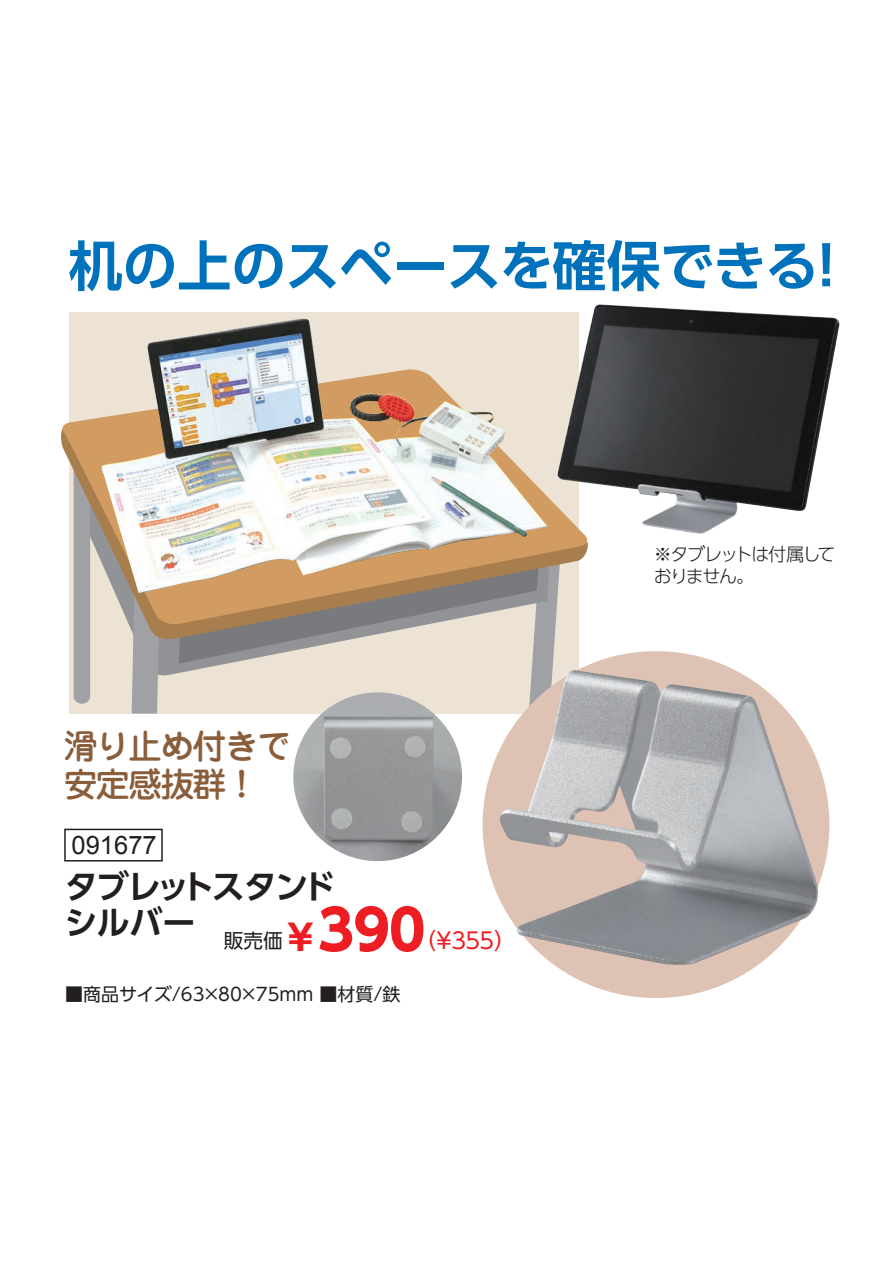
<style>
.page{position:relative;width:893px;height:1263px;background:#fff}
.page>*{position:absolute;margin:0;border:0;box-sizing:border-box;transform-origin:0 0}
.t1{font:700 54px "UD Shin Go Pr 6 De";letter-spacing:-.01em;color:#0072bc}
.t2{font:500 33.9px/38.1px "Jun 34 Pro";letter-spacing:-.05em;color:#8a5d3b}
.t3{font:700 33px/36px "UD Shin Go Pr 6 De";letter-spacing:-.045em;color:#231f20}
.t4{font:25.5px "Arial";color:#231f20}
.t5{font:22.35px "UD Shin Go Pr 6";color:#ee1d23}
.t6{font:19.65px "UD Shin Go Pr 6";color:#231f20}
.t7{font:18px "UD Shin Go Pr 6";color:#231f20}
.t8{font:300 18px/21.6px "UD Shin Go Pr 6";letter-spacing:-.085em;color:#231f20}
.s1{font-weight:700;font-size:35.4px;color:#ee1d23}
.s2{font-weight:700;font-size:55.2px;color:#ee1d23}
</style>
<div class="page">
<div style="left:69px;top:312px;width:509px;height:402px;background:#ece3d4"></div>
<svg style="left:179px;top:641px;width:376px;height:93px"></svg>
<svg style="left:132px;top:641px;width:28px;height:72px;background:#a4a4a7"></svg>
<div style="left:74px;top:447px;width:16px;height:257px;background:#a0a1a5;border-radius:8px"></div>
<svg style="left:73px;top:625px;width:506px;height:16px"></svg>
<svg style="left:61px;top:417px;width:527px;height:208px"></svg>
<img style="left:293px;top:692px;width:169px;height:169px;border-radius:84px">
<img style="left:100px;top:319px;width:447px;height:274px">
<div style="left:64px;top:829px;width:99px;height:32px;border:2px solid #231f20"></div>
<img style="left:557px;top:304px;width:282px;height:229px">
<div style="left:483px;top:651px;width:346px;height:347px;background:#dec2b3;border-radius:50%"></div>
<img style="left:499px;top:670px;width:320px;height:295px">
<h1 class="t1" style="left:69px;top:222px;width:786px">机の上のスペースを確保できる！</h1>
<h2 class="t2" style="left:64px;top:724px;width:229px">滑り止め付きで安定感抜群！</h2>
<h3 class="t4" style="left:72px;top:828px;width:87px">091677</h3>
<h3 class="t3" style="left:65px;top:867px;width:273px">タブレットスタンドシルバー</h3>
<p class="t6" style="left:224px;top:925px;width:203px">販売価<span class="s1">￥</span><span class="s2">390</span></p>
<p class="t5" style="left:414px;top:922px;width:104px">（￥355）</p>
<p class="t7" style="left:65px;top:980px;width:337px">■商品サイズ/63×80×75mm ■材質/鉄</p>
<p class="t8" style="left:654px;top:543px;width:183px">※タブレットは付属しておりません。</p>
</div>
